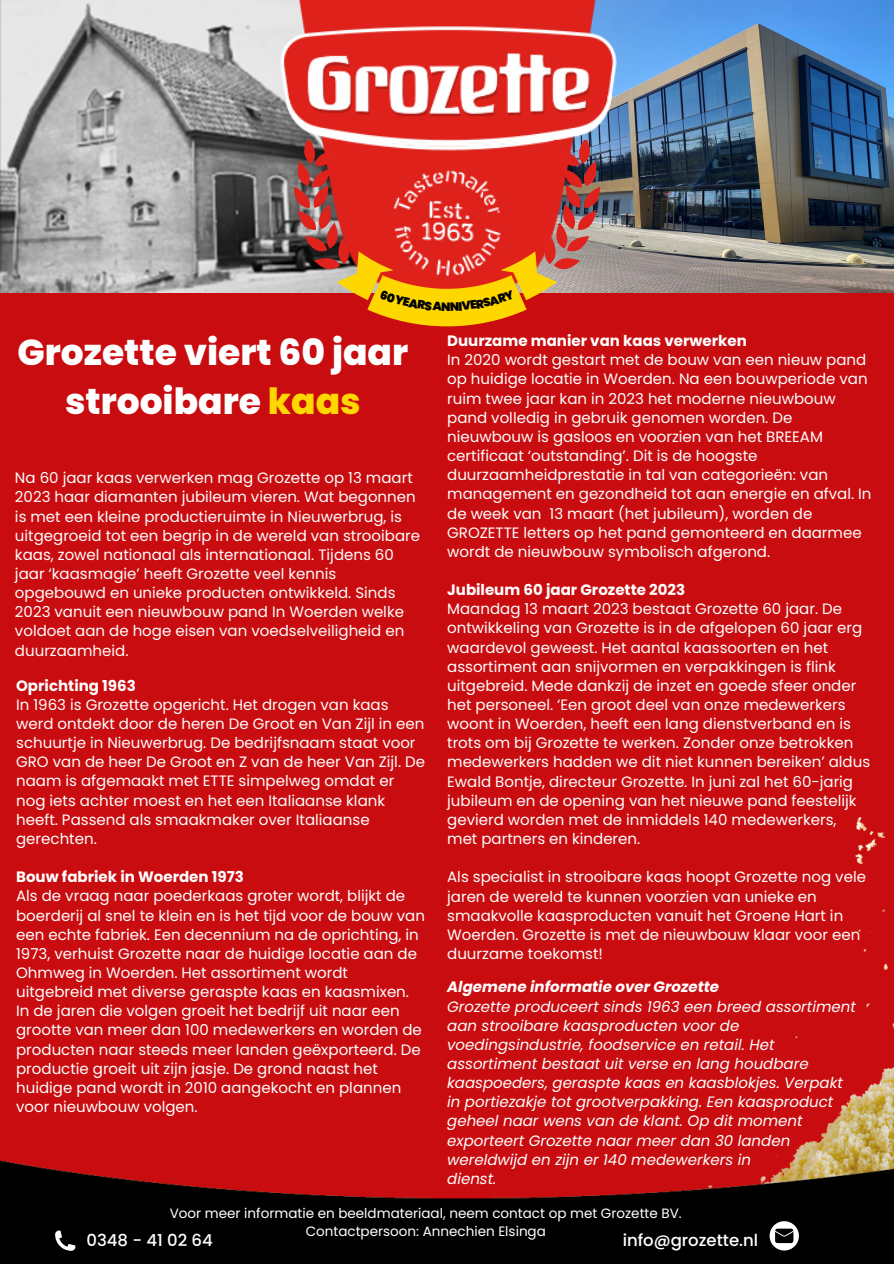
<style>
.page{position:relative;width:894px;height:1264px;background:#fff}
.page>*{position:absolute;margin:0;border:0;box-sizing:border-box;transform-origin:0 0}
.t1{font:800 36px/49.5px "Poppins";color:#fff;text-align:center}
.t2{font:500 16.5px "Poppins";color:#fff}
.t3{font:15px/19.2px "Poppins";color:#fff}
.t4{font:15px/19.2px "Poppins";color:#fffefe}
.t5{font:italic 15px/19.2px "Poppins";color:#fff}
.t6{font:700 15px "Poppins";color:#fff}
.t7{font:italic 700 15px "Poppins";color:#fff}
.t8{font:13.5px/18px "Poppins";color:#fff;text-align:center}
.t9{font:900 12px "Poppins";color:#000}
.s1{color:#ffd700}
</style>
<div class="page">
<div style="left:0;top:292px;width:893px;height:250px;background:#c90c0f"></div>
<img style="left:624px;top:0;width:269px;height:292px">
<img style="left:0;top:0;width:270px;height:292px">
<img style="left:270px;top:0;width:354px;height:318px">
<img style="left:0;top:542px;width:893px;height:721px">
<svg style="left:769px;top:1221px;width:29px;height:29px"></svg>
<svg style="left:55px;top:1230px;width:20px;height:20px"></svg>
<svg style="left:294px;top:141px;width:306px;height:191px;background:#d25030"></svg>
<h1 class="t1" style="left:18px;top:327px;width:392px">Grozette viert 60 jaar strooibare <span class="s1">kaas</span></h1>
<p class="t4" style="left:15px;top:468px;width:406px">Na 60 jaar kaas verwerken mag Grozette op 13 maart 2023 haar diamanten jubileum vieren. Wat begonnen is met een kleine productieruimte in Nieuwerbrug, is uitgegroeid tot een begrip in de wereld van strooibare kaas, zowel nationaal als internationaal. Tijdens 60 jaar ‘kaasmagie’ heeft Grozette veel kennis opgebouwd en unieke producten ontwikkeld. Sinds 2023 vanuit een nieuwbouw pand In Woerden welke voldoet aan de hoge eisen van voedselveiligheid en duurzaamheid.</p>
<p class="t6" style="left:16px;top:675px;width:121px">Oprichting 1963</p>
<p class="t3" style="left:16px;top:695px;width:410px">In 1963 is Grozette opgericht. Het drogen van kaas werd ontdekt door de heren De Groot en Van Zijl in een schuurtje in Nieuwerbrug. De bedrijfsnaam staat voor GRO van de heer De Groot en Z van de heer Van Zijl. De naam is afgemaakt met ETTE simpelweg omdat er nog iets achter moest en het een Italiaanse klank heeft. Passend als smaakmaker over Italiaanse gerechten.</p>
<p class="t6" style="left:16px;top:866px;width:229px">Bouw fabriek in Woerden 1973</p>
<p class="t3" style="left:16px;top:886px;width:410px">Als de vraag naar poederkaas groter wordt, blijkt de boerderij al snel te klein en is het tijd voor de bouw van een echte fabriek. Een decennium na de oprichting, in 1973, verhuist Grozette naar de huidige locatie aan de Ohmweg in Woerden. Het assortiment wordt uitgebreid met diverse geraspte kaas en kaasmixen.<br>In de jaren die volgen groeit het bedrijf uit naar een grootte van meer dan 100 medewerkers en worden de producten naar steeds meer landen geëxporteerd. De productie groeit uit zijn jasje. De grond naast het huidige pand wordt in 2010 aangekocht en plannen voor nieuwbouw volgen.</p>
<p class="t9" style="left:441px;top:298px;width:11px">N</p>
<p class="t6" style="left:447px;top:330px;width:301px">Duurzame manier van kaas verwerken</p>
<p class="t3" style="left:447px;top:350px;width:426px">In 2020 wordt gestart met de bouw van een nieuw pand op huidige locatie in Woerden. Na een bouwperiode van ruim twee jaar kan in 2023 het moderne nieuwbouw pand volledig in gebruik genomen worden. De nieuwbouw is gasloos en voorzien van het BREEAM certificaat ‘outstanding’. Dit is de hoogste duurzaamheidprestatie in tal van categorieën: van management en gezondheid tot aan energie en afval. In de week van 13 maart (het jubileum), worden de GROZETTE letters op het pand gemonteerd en daarmee wordt de nieuwbouw symbolisch afgerond.</p>
<p class="t6" style="left:447px;top:579px;width:239px">Jubileum 60 jaar Grozette 2023</p>
<p class="t3" style="left:447px;top:599px;width:424px">Maandag 13 maart 2023 bestaat Grozette 60 jaar. De ontwikkeling van Grozette is in de afgelopen 60 jaar erg waardevol geweest. Het aantal kaassoorten en het assortiment aan snijvormen en verpakkingen is flink uitgebreid. Mede dankzij de inzet en goede sfeer onder het personeel. ‘Een groot deel van onze medewerkers woont in Woerden, heeft een lang dienstverband en is trots om bij Grozette te werken. Zonder onze betrokken medewerkers hadden we dit niet kunnen bereiken’ aldus Ewald Bontje, directeur Grozette. In juni zal het 60-jarig jubileum en de opening van het nieuwe pand feestelijk gevierd worden met de inmiddels 140 medewerkers, met partners en kinderen.</p>
<p class="t3" style="left:447px;top:867px;width:420px">Als specialist in strooibare kaas hoopt Grozette nog vele jaren de wereld te kunnen voorzien van unieke en smaakvolle kaasproducten vanuit het Groene Hart in Woerden. Grozette is met de nieuwbouw klaar voor een duurzame toekomst!</p>
<p class="t7" style="left:447px;top:976px;width:273px">Algemene informatie over Grozette</p>
<p class="t5" style="left:447px;top:996px;width:410px">Grozette produceert sinds 1963 een breed assortiment aan strooibare kaasproducten voor de voedingsindustrie, foodservice en retail. Het assortiment bestaat uit verse en lang houdbare kaaspoeders, geraspte kaas en kaasblokjes. Verpakt in portiezakje tot grootverpakking. Een kaasproduct geheel naar wens van de klant. Op dit moment exporteert Grozette naar meer dan 30 landen wereldwijd en zijn er 140 medewerkers in<br>dienst.</p>
<p class="t8" style="left:170px;top:1204px;width:513px">Voor meer informatie en beeldmateriaal, neem contact op met Grozette BV.<br>Contactpersoon: Annechien Elsinga</p>
<p class="t2" style="left:622px;top:1228px;width:137px">info@grozette.nl</p>
<p class="t2" style="left:86px;top:1228px;width:128px">0348 - 41 02 64</p>
</div>
